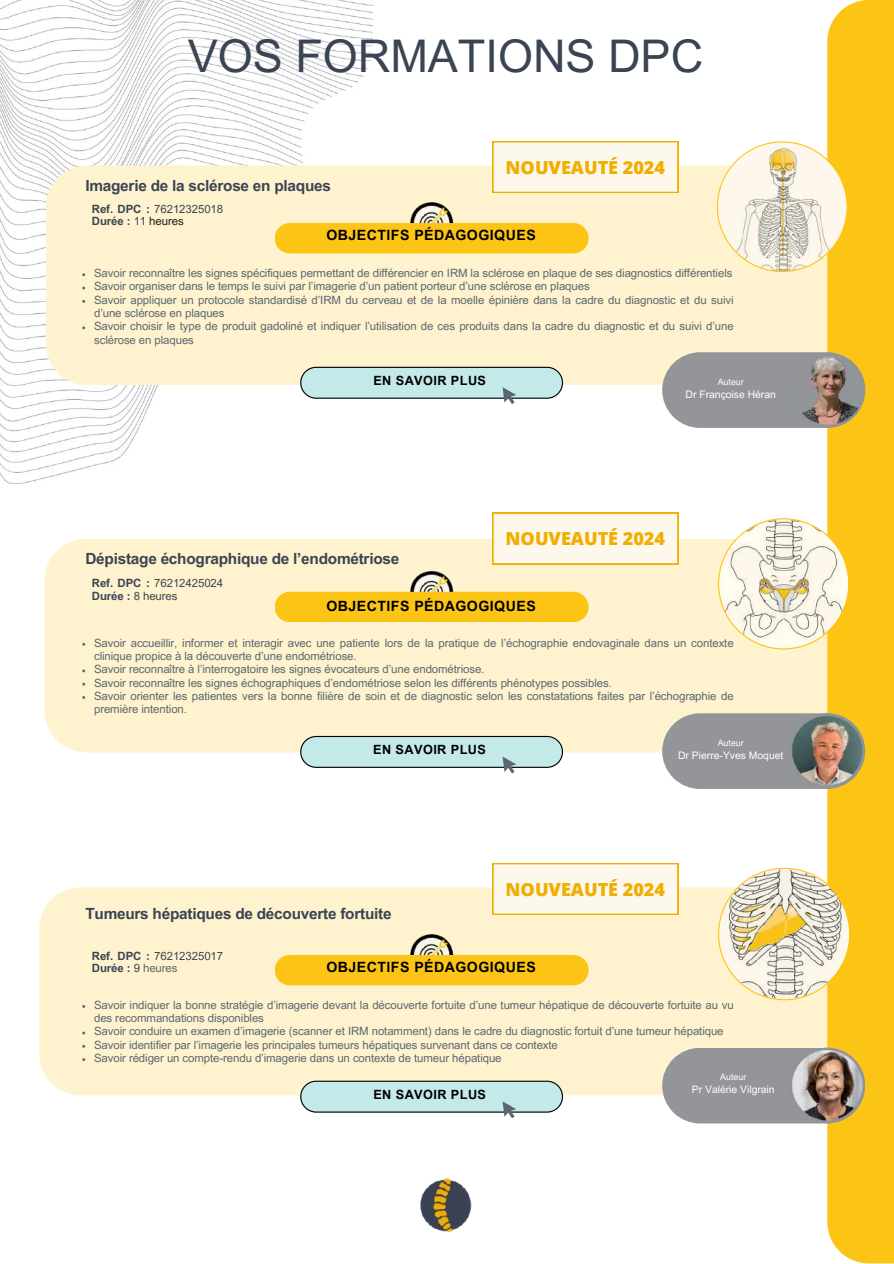
<style>
.page{position:relative;width:894px;height:1264px;background:#fff}
.page>*{position:absolute;margin:0;border:0;box-sizing:border-box;transform-origin:0 0}
.t1{font:45px "Arial MT Pro";color:#3a4452}
.t2{font:800 18px "Open Sans";color:#f1ad00}
.t3{font:700 15.45px "Arial MT Pro";letter-spacing:-.015em;color:#3a4452}
.t4{font:700 14.1px "Arial MT Pro";letter-spacing:.03em;color:#000}
.t5{font:700 12.75px "Arial MT Pro";letter-spacing:.03em;color:#000}
.t6{font:11.4px/13.4px "Arial MT Pro";letter-spacing:-.005em;color:#5a6670}
.t7{font:700 11.4px/12.3px "Arial MT Pro";letter-spacing:-.005em;color:#3a4452}
.t8{font:10.35px "Arial MT Pro";color:#fff}
.t9{font:8.85px "Arial MT Pro";color:#fff}
.s1{font-weight:400}
.s2{font-weight:400;color:#1d1d1b}
.s3{font-weight:400;color:#3d454f}
.s4{font-weight:400;color:#5a6670}
</style>
<div class="page">
<div style="left:45px;top:538px;width:782px;height:214px;background:#fef3ce"></div>
<img style="left:0;top:0;width:372px;height:483px">
<img style="left:405px;top:566px;width:52px;height:25px">
<div style="left:274px;top:591px;width:314px;height:31px;background:#fcc516"></div>
<div style="left:46px;top:165px;width:781px;height:220px;background:#fef3ce"></div>
<img style="left:405px;top:197px;width:52px;height:26px">
<div style="left:274px;top:223px;width:314px;height:30px;background:#fcc516"></div>
<div style="left:492px;top:513px;width:186px;height:51px;background:#fcf8eb"></div>
<img style="left:420px;top:1178px;width:52px;height:54px">
<div style="left:39px;top:887px;width:788px;height:208px;background:#fef3ce"></div>
<img style="left:405px;top:929px;width:52px;height:25px">
<div style="left:274px;top:954px;width:314px;height:31px;background:#fcc516"></div>
<div style="left:827px;top:0;width:66px;height:1263px;background:#fcc516"></div>
<svg style="left:717px;top:518px;width:132px;height:131px"></svg>
<svg style="left:717px;top:867px;width:133px;height:133px"></svg>
<svg style="left:716px;top:141px;width:131px;height:131px"></svg>
<svg style="left:300px;top:736px;width:263px;height:37px;background:#bfdcdc"></svg>
<svg style="left:300px;top:1080px;width:263px;height:38px;background:#bfdcdb"></svg>
<svg style="left:300px;top:367px;width:263px;height:37px;background:#bfdddd"></svg>
<svg style="left:662px;top:352px;width:202px;height:76px;background:#9f9d97"></svg>
<img style="left:789px;top:352px;width:76px;height:76px;border-radius:50%">
<svg style="left:662px;top:713px;width:202px;height:76px;background:#9f9d96"></svg>
<img style="left:789px;top:713px;width:76px;height:76px;border-radius:50%">
<svg style="left:662px;top:1047px;width:202px;height:76px;background:#9f9e97"></svg>
<img style="left:789px;top:1047px;width:76px;height:76px;border-radius:50%">
<svg style="left:492px;top:141px;width:186px;height:52px;background:#fbf3dc"></svg>
<div style="left:492px;top:863px;width:186px;height:51px;background:#fcf8eb"></div>
<h1 class="t1" style="left:188px;top:40px;width:517px">VOS FORMATIONS DPC</h1>
<h3 class="t3" style="left:85px;top:180px;width:247px">Imagerie de la sclérose en plaques</h3>
<h2 class="t2" style="left:505px;top:155px;width:161px">NOUVEAUTÉ 2024</h2>
<p class="t7" style="left:92px;top:204px;width:133px">Ref. DPC : <span class="s1">76212325018<br></span>Durée : <span class="s1">11</span> <span class="s2">heures</span></p>
<p class="t4" style="left:326px;top:230px;width:211px">OBJECTIFS PÉDAGOGIQUES</p>
<p class="t6" style="left:94px;top:268px;width:641px">Savoir reconnaître les signes spécifiques permettant de différencier en IRM la sclérose en plaque de ses diagnostics différentiels Savoir organiser dans le temps le suivi par l’imagerie d’un patient porteur d’une sclérose en plaques<br>Savoir appliquer un protocole standardisé d’IRM du cerveau et de la moelle épinière dans la cadre du diagnostic et du suivi d’une sclérose en plaques<br>Savoir choisir le type de produit gadoliné et indiquer l’utilisation de ces produits dans la cadre du diagnostic et du suivi d’une sclérose en plaques</p>
<p class="t5" style="left:373px;top:375px;width:114px">EN SAVOIR PLUS</p>
<p class="t9" style="left:717px;top:378px;width:28px">Auteur</p>
<p class="t8" style="left:685px;top:390px;width:92px">Dr Françoise Héran</p>
<h3 class="t3" style="left:85px;top:553px;width:315px">Dépistage échographique de l’endométriose</h3>
<h2 class="t2" style="left:505px;top:526px;width:161px">NOUVEAUTÉ 2024</h2>
<p class="t7" style="left:92px;top:578px;width:133px">Ref. DPC : <span class="s1">76212425024<br></span>Durée : <span class="s3">8 heures</span></p>
<p class="t4" style="left:326px;top:600px;width:211px">OBJECTIFS PÉDAGOGIQUES</p>
<p class="t6" style="left:94px;top:637px;width:641px">Savoir accueillir, informer et interagir avec une patiente lors de la pratique de l’échographie endovaginale dans un contexte clinique propice à la découverte d’une endométriose.<br>Savoir reconnaître à l’interrogatoire les signes évocateurs d’une endométriose.<br>Savoir reconnaître les signes échographiques d’endométriose selon les différents phénotypes possibles.<br>Savoir orienter les patientes vers la bonne filière de soin et de diagnostic selon les constatations faites par l’échographie de première intention.</p>
<p class="t5" style="left:373px;top:744px;width:114px">EN SAVOIR PLUS</p>
<p class="t9" style="left:717px;top:739px;width:28px">Auteur</p>
<p class="t8" style="left:678px;top:751px;width:107px">Dr Pierre-Yves Moquet</p>
<h3 class="t3" style="left:85px;top:907px;width:308px">Tumeurs hépatiques de découverte fortuite</h3>
<h2 class="t2" style="left:505px;top:876px;width:161px">NOUVEAUTÉ 2024</h2>
<p class="t7" style="left:92px;top:951px;width:133px">Ref. DPC : <span class="s1">76212325017<br></span>Durée : <span class="s3">9</span> <span class="s4">heures</span></p>
<p class="t4" style="left:326px;top:961px;width:211px">OBJECTIFS PÉDAGOGIQUES</p>
<p class="t6" style="left:94px;top:999px;width:641px">Savoir indiquer la bonne stratégie d’imagerie devant la découverte fortuite d’une tumeur hépatique de découverte fortuite au vu des recommandations disponibles<br>Savoir conduire un examen d’imagerie (scanner et IRM notamment) dans le cadre du diagnostic fortuit d’une tumeur hépatique Savoir identifier par l’imagerie les principales tumeurs hépatiques survenant dans ce contexte<br>Savoir rédiger un compte-rendu d’imagerie dans un contexte de tumeur hépatique</p>
<p class="t5" style="left:373px;top:1089px;width:114px">EN SAVOIR PLUS</p>
<p class="t9" style="left:720px;top:1073px;width:28px">Auteur</p>
<p class="t8" style="left:691px;top:1085px;width:84px">Pr Valérie Vilgrain</p>
</div>
